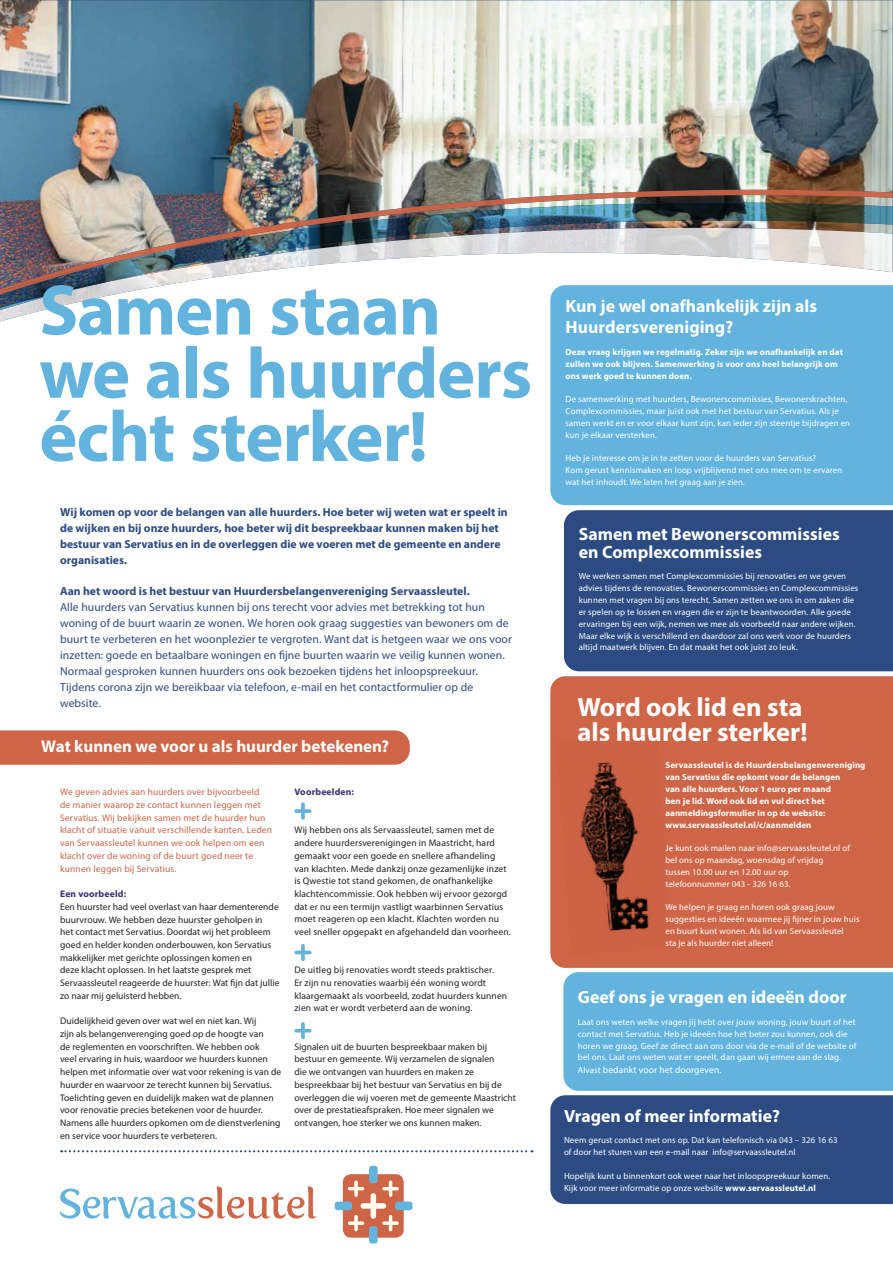
<style>
.page{position:relative;width:893px;height:1263px;background:#fff}
.page>*{position:absolute;margin:0;border:0;box-sizing:border-box;transform-origin:0 0}
.t1{font:700 72.3px/63.2px "Myriad Pro";letter-spacing:-.015em;color:#62b3de}
.t2{font:700 26.55px/24.5px "Myriad Pro";color:#fff}
.t3{font:700 17.7px/17.7px "Myriad Pro";color:#fff}
.t4{font:700 16.95px "Myriad Pro";color:#fff}
.t5{font:11.7px/15.9px "Myriad Pro";letter-spacing:.01em;color:#2c4b82}
.t6{font:700 11.7px/15.9px "Myriad Pro";color:#2c4b82}
.t7{font:9.6px/12.8px "Myriad Pro";letter-spacing:.005em;color:#231f20}
.t8{font:9.6px/12.8px "Myriad Pro";letter-spacing:.015em;color:#cf6547}
.t9{font:9.6px "Myriad Pro";letter-spacing:.01em;color:#fff}
.t10{font:700 9.6px "Myriad Pro";letter-spacing:.02em;color:#382d7a}
.t11{font:8.85px/11.9px "Myriad Pro";letter-spacing:.01em;color:#fff}
.t12{font:700 8.85px/11.9px "Myriad Pro";letter-spacing:.01em;color:#fff}
.s1{font-size:8.85px}
.s2{font-weight:700}
</style>
<div class="page">
<img style="left:0;top:0;width:893px;height:190px">
<img style="left:0;top:295px;width:92px;height:15px">
<img style="left:0;top:190px;width:893px;height:101px">
<img style="left:0;top:259px;width:129px;height:36px">
<svg style="left:335px;top:1166px;width:77px;height:78px"></svg>
<svg style="left:60px;top:1186px;width:257px;height:33px"></svg>
<svg style="left:61px;top:1150px;width:471px;height:2px"></svg>
<div style="left:0;top:730px;width:410px;height:35px;background:#cf6547"></div>
<div style="left:564px;top:510px;width:329px;height:161px;background:#2c4b82"></div>
<div style="left:550px;top:676px;width:343px;height:292px;background:#cf6547"></div>
<svg style="left:550px;top:972px;width:343px;height:232px;background:#4f85b4"></svg>
<div style="left:550px;top:285px;width:343px;height:220px;background:#62b3de"></div>
<img style="left:556px;top:740px;width:116px;height:215px">
<img style="left:578px;top:734px;width:79px;height:7px">
<svg style="left:294px;top:803px;width:17px;height:17px"></svg>
<svg style="left:294px;top:944px;width:17px;height:17px"></svg>
<svg style="left:294px;top:1022px;width:17px;height:17px"></svg>
<h1 class="t1" style="left:39px;top:284px;width:494px">Samen staan we als huurders écht sterker!</h1>
<p class="t6" style="left:60px;top:505px;width:449px">Wij komen op voor de belangen van alle huurders. Hoe beter wij weten wat er speelt in de wijken en bij onze huurders, hoe beter wij dit bespreekbaar kunnen maken bij het bestuur van Servatius en in de overleggen die we voeren met de gemeente en andere organisaties.</p>
<p class="t6" style="left:60px;top:584px;width:411px">Aan het woord is het bestuur van Huurdersbelangenvereniging Servaassleutel.</p>
<p class="t5" style="left:60px;top:600px;width:453px">Alle huurders van Servatius kunnen bij ons terecht voor advies met betrekking tot hun woning of de buurt waarin ze wonen. We horen ook graag suggesties van bewoners om de buurt te verbeteren en het woonplezier te vergroten. Want dat is hetgeen waar we ons voor inzetten: goede en betaalbare woningen en fijne buurten waarin we veilig kunnen wonen.<br>Normaal gesproken kunnen huurders ons ook bezoeken tijdens het inloopspreekuur.<br>Tijdens corona zijn we bereikbaar via telefoon, e-mail en het contactformulier op de website.</p>
<h3 class="t4" style="left:41px;top:740px;width:349px">Wat kunnen we voor u als huurder betekenen?</h3>
<p class="t8" style="left:60px;top:786px;width:214px">We geven advies aan huurders over bijvoorbeeld de manier waarop ze contact kunnen leggen met Servatius. Wij bekijken samen met de huurder hun klacht of situatie vanuit verschillende kanten. Leden van Servaassleutel kunnen we ook helpen om een klacht over de woning of de buurt goed neer te kunnen leggen bij Servatius.</p>
<p class="t10" style="left:60px;top:890px;width:68px">Een voorbeeld:</p>
<p class="t7" style="left:60px;top:901px;width:221px">Een huurster had veel overlast van haar dementerende buurvrouw. We hebben deze huurster geholpen in<br>het contact met Servatius. Doordat wij het probleem goed en helder konden onderbouwen, kon Servatius makkelijker met gerichte oplossingen komen en<br>deze klacht oplossen. In het laatste gesprek met Servaassleutel reageerde de huurster: Wat fijn dat jullie zo naar mij geluisterd hebben.</p>
<p class="t7" style="left:60px;top:1015px;width:223px">Duidelijkheid geven over wat wel en niet kan. Wij<br>zijn als belangenverenging goed op de hoogte van<br>de reglementen en voorschriften. We hebben ook<br>veel ervaring in huis, waardoor we huurders kunnen helpen met informatie over wat voor rekening is van de huurder en waarvoor ze terecht kunnen bij Servatius.<br>Toelichting geven en duidelijk maken wat de plannen voor renovatie precies betekenen voor de huurder.<br>Namens alle huurders opkomen om de dienstverlening en service voor huurders te verbeteren.</p>
<p class="t10" style="left:294px;top:788px;width:61px">Voorbeelden:</p>
<p class="t7" style="left:294px;top:824px;width:218px">Wij hebben ons als Servaassleutel, samen met de andere huurdersverenigingen in Maastricht, hard gemaakt voor een goede en snellere afhandeling van klachten. Mede dankzij onze gezamenlijke inzet is Qwestie tot stand gekomen, de onafhankelijke klachtencommissie. Ook hebben wij ervoor gezorgd dat er nu een termijn vastligt waarbinnen Servatius moet reageren op een klacht. Klachten worden nu veel sneller opgepakt en afgehandeld dan voorheen.</p>
<p class="t7" style="left:294px;top:964px;width:214px">De uitleg bij renovaties wordt steeds praktischer.<br>Er zijn nu renovaties waarbij één woning wordt klaargemaakt als voorbeeld, zodat huurders kunnen zien wat er wordt verbeterd aan de woning.</p>
<p class="t7" style="left:294px;top:1041px;width:223px">Signalen uit de buurten bespreekbaar maken bij bestuur en gemeente. Wij verzamelen de signalen<br>die we ontvangen van huurders en maken ze bespreekbaar bij het bestuur van Servatius en bij de overleggen die wij voeren met de gemeente Maastricht over de prestatieafspraken. Hoe meer signalen we ontvangen, hoe sterker we ons kunnen maken.</p>
<h3 class="t3" style="left:566px;top:296px;width:253px;line-height:21.8px">Kun je wel onafhankelijk zijn als<br>Huurdersvereniging?</h3>
<p class="t12" style="left:566px;top:347px;width:279px">Deze vraag krijgen we regelmatig. Zeker zijn we onafhankelijk en dat zullen we ook blijven. Samenwerking is voor ons heel belangrijk om ons werk goed te kunnen doen.</p>
<p class="t11" style="left:566px;top:394px;width:286px">De samenwerking met huurders, Bewonerscommissies, Bewonerskrachten, Complexcommissies, maar juist ook met het bestuur van Servatius. Als je samen werkt en er voor elkaar kunt zijn, kan ieder zijn steentje bijdragen en kun je elkaar versterken.</p>
<p class="t11" style="left:566px;top:453px;width:278px">Heb je interesse om je in te zetten voor de huurders van Servatius?<br>Kom gerust kennismaken en loop vrijblijvend met ons mee om te ervaren wat het inhoudt. We laten het graag aan je zien.</p>
<h3 class="t3" style="left:579px;top:526px;width:262px">Samen met Bewonerscommissies en Complexcommissies</h3>
<p class="t11" style="left:579px;top:571px;width:281px">We werken samen met Complexcommissies bij renovaties en we geven advies tijdens de renovaties. Bewonerscommissies en Complexcommissies kunnen met vragen bij ons terecht. Samen zetten we ons in om zaken die er spelen op te lossen en vragen die er zijn te beantwoorden. Alle goede ervaringen bij een wijk, nemen we mee als voorbeeld naar andere wijken.<br>Maar elke wijk is verschillend en daardoor zal ons werk voor de huurders altijd maatwerk blijven. En dat maakt het ook juist zo leuk.</p>
<h2 class="t2" style="left:577px;top:697px;width:231px">Word ook lid en sta als huurder sterker!</h2>
<p class="t12" style="left:665px;top:760px;width:201px">Servaassleutel is de Huurdersbelangenvereniging van Servatius die opkomt voor de belangen<br>van alle huurders. Voor 1 euro per maand<br>ben je lid. Word ook lid en vul direct het aanmeldingsformulier in op de website: www.servaassleutel.nl/c/aanmelden</p>
<p class="t11" style="left:665px;top:843px;width:186px">Je kunt ook mailen naar info@servaassleutel.nl of bel ons op maandag, woensdag of vrijdag tussen 10.00 uur en 12.00 uur op telefoonnummer 043 - 326 16 63.</p>
<p class="t11" style="left:665px;top:902px;width:196px">We helpen je graag en horen ook graag jouw suggesties en ideeën waarmee jij fijner in jouw huis en buurt kunt wonen. Als lid van Servaassleutel<br>sta je als huurder niet alleen!</p>
<h3 class="t3" style="left:578px;top:990px;width:270px">Geef ons je vragen en ideeën door</h3>
<p class="t11" style="left:578px;top:1017px;width:280px">Laat ons weten welke vragen jij hebt over jouw woning, jouw buurt of het contact met Servatius. Heb je ideeën hoe het beter zou kunnen, ook die horen we graag. Geef ze direct aan ons door via de e-mail of de website of bel ons. Laat ons weten wat er speelt, dan gaan wij ermee aan de slag.</p>
<p class="t9" style="left:578px;top:1066px;width:145px"><span class="s1">Alvast</span> bedankt voor het doorgeven.</p>
<h3 class="t3" style="left:564px;top:1108px;width:217px">Vragen of meer informatie?</h3>
<p class="t11" style="left:564px;top:1135px;width:275px">Neem gerust contact met ons op. Dat kan telefonisch via 043 – 326 16 63 of door het sturen van een e-mail naar info@servaassleutel.nl</p>
<p class="t11" style="left:564px;top:1170px;width:268px">Hopelijk kunt u binnenkort ook weer naar het inloopspreekuur komen.<br>Kijk voor meer informatie op onze website <span class="s2">www.servaassleutel.nl</span></p>
</div>
